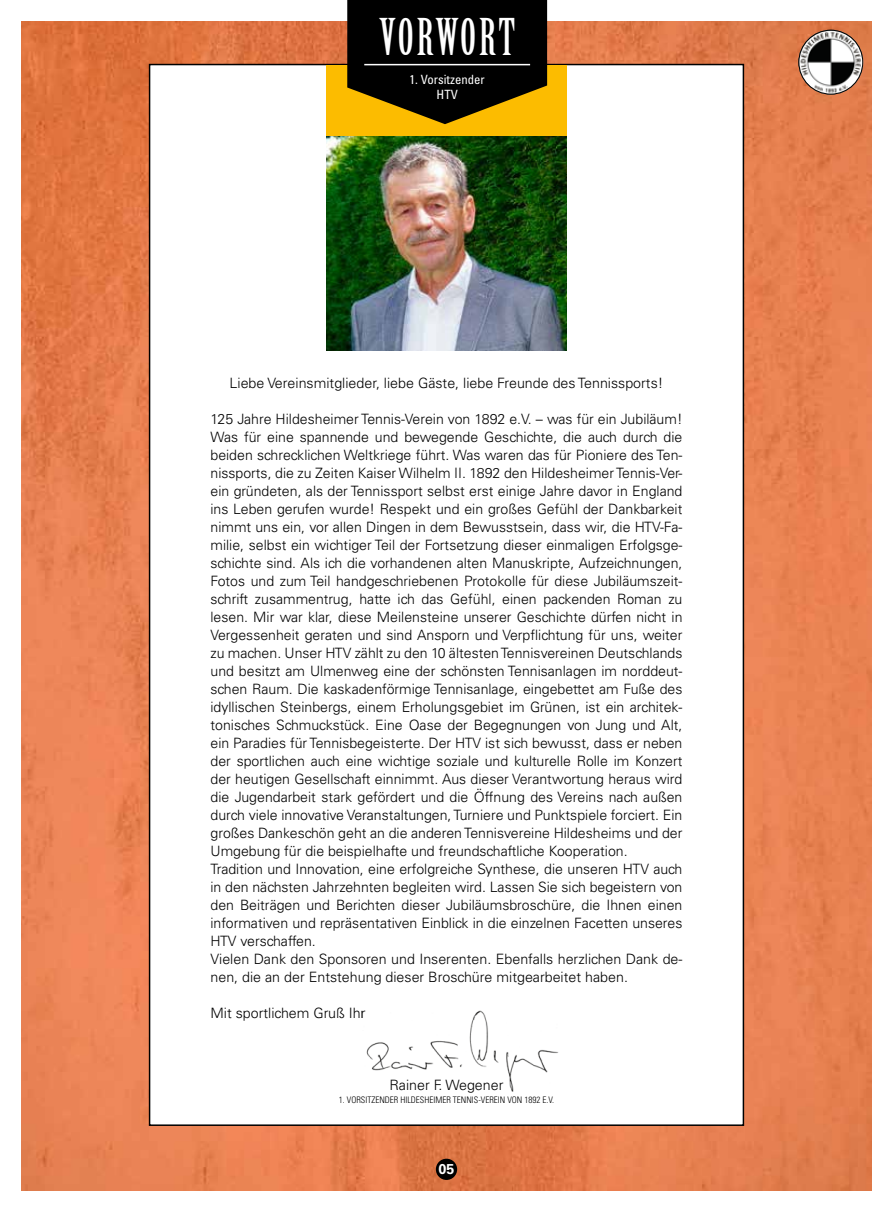
<style>
.page{position:relative;width:893px;height:1212px;background:#fff}
.page>*{position:absolute;margin:0;border:0;box-sizing:border-box;transform-origin:0 0}
.t1{font:49.5px "Birch Std";letter-spacing:.05em;color:#fff}
.t2{font:300 14.25px/18px "Univers LT Std";color:#000}
.t3{font:700 14.25px "Univers LT Std";color:#fff}
.t4{font:condensed 12.75px/15px "Univers LT Std";color:#fff;text-align:center}
.t5{font:300 condensed 9px "Univers LT Std";color:#000}
</style>
<div class="page">
<img style="left:21px;top:21px;width:851px;height:1170px">
<div style="left:150px;top:65px;width:593px;height:1060px;background:#fff"></div>
<img style="left:326px;top:136px;width:241px;height:214px">
<div style="left:326px;top:65px;width:241px;height:71px;background:#fcbc00"></div>
<svg style="left:347px;top:0;width:200px;height:124px;background:#271d01"></svg>
<hr style="left:364px;top:64px;width:166px;height:1px;background:#fff">
<img style="left:366px;top:1010px;width:193px;height:82px">
<div style="left:436px;top:1159px;width:21px;height:21px;background:#000;border-radius:50%"></div>
<img style="left:798px;top:30px;width:65px;height:65px;border-radius:32px">
<div style="left:798px;top:30px;width:65px;height:65px;border:1px solid #000;border-radius:50%"></div>
<h1 class="t1" style="left:379px;top:9px;width:137px">VORWORT</h1>
<p class="t4" style="left:410px;top:72px;width:77px">1. Vorsitzender<br>HTV</p>
<p class="t2" style="left:230px;top:374px;width:435px">Liebe Vereinsmitglieder, liebe Gäste, liebe Freunde des Tennissports!</p>
<p class="t2" style="left:210px;top:410px;width:474px">125 Jahre Hildesheimer Tennis-Verein von 1892 e.V. – was für ein Jubiläum!<br>Was für eine spannende und bewegende Geschichte, die auch durch die beiden schrecklichen Weltkriege führt. Was waren das für Pioniere des Ten&shy;nissports, die zu Zeiten Kaiser Wilhelm II. 1892 den Hildesheimer Tennis-Ver&shy;ein gründeten, als der Tennissport selbst erst einige Jahre davor in England ins Leben gerufen wurde! Respekt und ein großes Gefühl der Dankbarkeit nimmt uns ein, vor allen Dingen in dem Bewusstsein, dass wir, die HTV-Fa&shy;milie, selbst ein wichtiger Teil der Fortsetzung dieser einmaligen Erfolgsge&shy;schichte sind. Als ich die vorhandenen alten Manuskripte, Aufzeichnungen, Fotos und zum Teil handgeschriebenen Protokolle für diese Jubiläumszeit&shy;schrift zusammentrug, hatte ich das Gefühl, einen packenden Roman zu lesen. Mir war klar, diese Meilensteine unserer Geschichte dürfen nicht in Vergessenheit geraten und sind Ansporn und Verpflichtung für uns, weiter zu machen. Unser HTV zählt zu den 10 ältesten Tennisvereinen Deutschlands und besitzt am Ulmenweg eine der schönsten Tennisanlagen im norddeut&shy;schen Raum. Die kaskadenförmige Tennisanlage, eingebettet am Fuße des idyllischen Steinbergs, einem Erholungsgebiet im Grünen, ist ein architek&shy;tonisches Schmuckstück. Eine Oase der Begegnungen von Jung und Alt, ein Paradies für Tennisbegeisterte. Der HTV ist sich bewusst, dass er neben der sportlichen auch eine wichtige soziale und kulturelle Rolle im Konzert der heutigen Gesellschaft einnimmt. Aus dieser Verantwortung heraus wird die Jugendarbeit stark gefördert und die Öffnung des Vereins nach außen durch viele innovative Veranstaltungen, Turniere und Punktspiele forciert. Ein großes Dankeschön geht an die anderen Tennisvereine Hildesheims und der Umgebung für die beispielhafte und freundschaftliche Kooperation.<br>Tradition und Innovation, eine erfolgreiche Synthese, die unseren HTV auch in den nächsten Jahrzehnten begleiten wird. Lassen Sie sich begeistern von den Beiträgen und Berichten dieser Jubiläumsbroschüre, die Ihnen einen informativen und repräsentativen Einblick in die einzelnen Facetten unseres HTV verschaffen.<br>Vielen Dank den Sponsoren und Inserenten. Ebenfalls herzlichen Dank de&shy;nen, die an der Entstehung dieser Broschüre mitgearbeitet haben.</p>
<p class="t2" style="left:210px;top:1004px;width:156px">Mit sportlichem Gruß Ihr</p>
<p class="t2" style="left:389px;top:1076px;width:115px">Rainer F. Wegener</p>
<p class="t5" style="left:339px;top:1095px;width:217px">1. VORSITZENDER HILDESHEIMER TENNIS-VEREIN VON 1892 E.V.</p>
<p class="t3" style="left:439px;top:1161px;width:17px">05</p>
</div>
